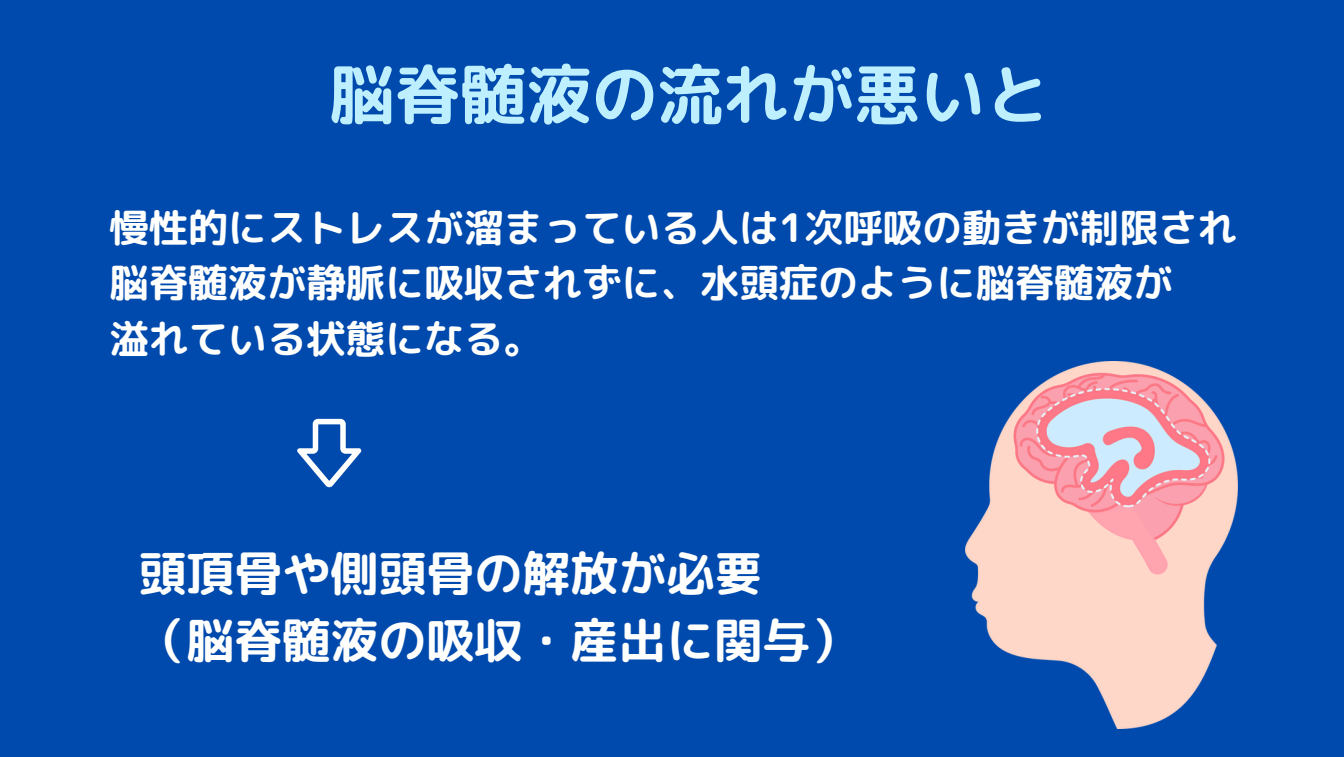
<style>
.page{position:relative;width:1344px;height:757px;background:#fff}
.page>*{position:absolute;margin:0;border:0;box-sizing:border-box;transform-origin:0 0}
.t1{font:91.7px "rounded mplus 1 p bold";color:#fffffe}
.t2{font:65.62px "rounded mplus 1 p bold";color:#beefff}
.t3{font:47.95px/66.9px "rounded mplus 1 p bold";color:#fffffe}
.t4{font:39.38px "rounded mplus 1 p bold";color:#fffffe}
</style>
<div class="page">
<div style="left:0;top:0;width:1344px;height:756px;background:#004aad"></div>
<img style="left:966px;top:361px;width:271px;height:367px">
<p class="t2" style="left:329px;top:48px;width:723px">脳脊髄液の流れが悪いと</p>
<p class="t4" style="left:110px;top:200px;width:1129px">慢性的にストレスが溜まっている人は1次呼吸の動きが制限され</p>
<p class="t4" style="left:110px;top:255px;width:1065px">脳脊髄液が静脈に吸収されずに、水頭症のように脳脊髄液が</p>
<p class="t4" style="left:110px;top:310px;width:435px">溢れている状態になる。</p>
<h2 class="t1" style="left:283px;top:387px;width:93px">⇩</h2>
<p class="t3" style="left:138px;top:539px;width:722px">頭頂骨や側頭骨の解放が必要<br>（脳脊髄液の吸収・産出に関与）</p>
</div>
